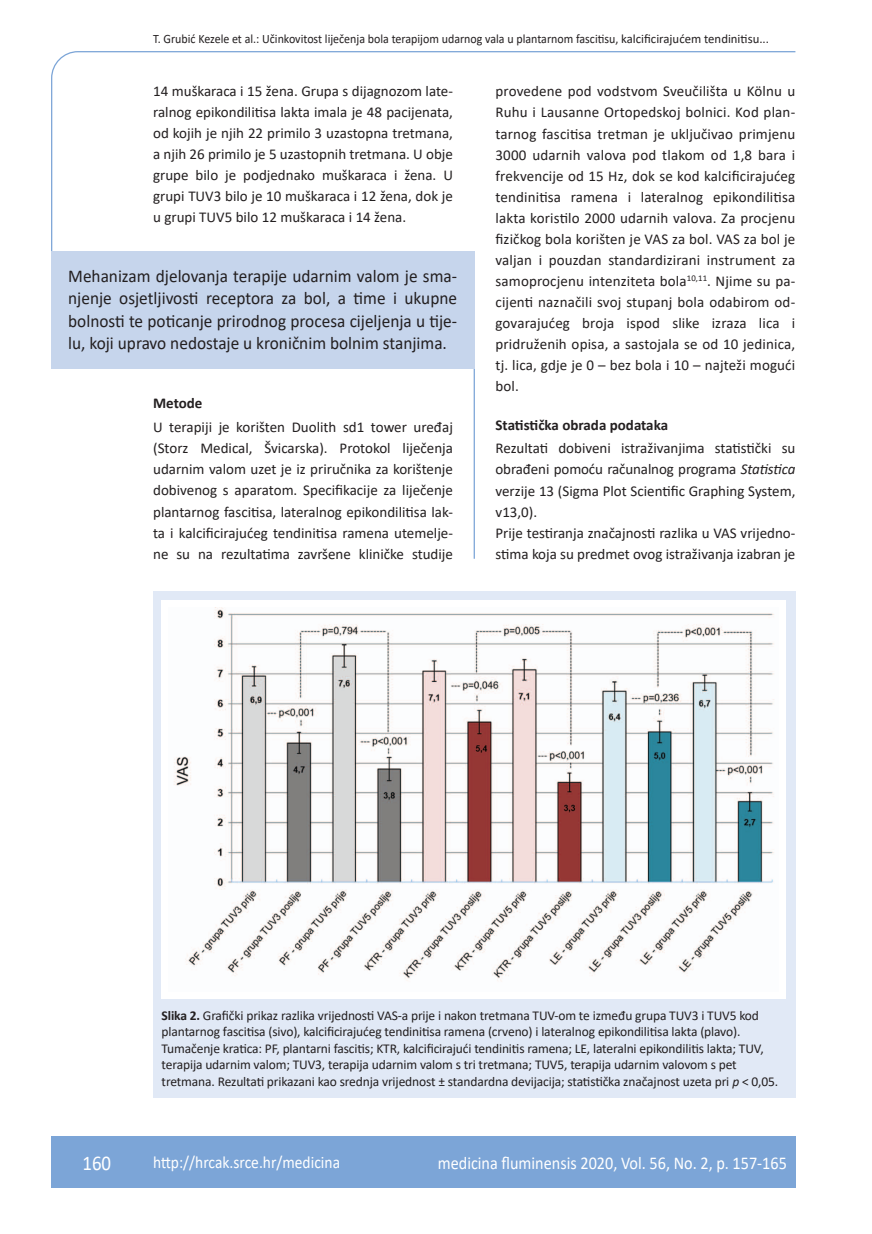
<style>
.page{position:relative;width:872px;height:1234px;background:#fff}
.page>*{position:absolute;margin:0;border:0;box-sizing:border-box;transform-origin:0 0}
.t1{font:21px "Calibri";color:#fff;scale:.9 1}
.anterfile{font:18px/22.5px "Calibri";color:#231f20;text-align:justify;scale:.96 1}
.t2{font:18px "Calibri";color:#fff;scale:.9 1}
.t3{font:17.25px "Calibri";color:#fff;scale:.9 1}
.osnovni_tekst{font:15px/21px "Calibri";color:#231f20;text-align:justify}
.podnaslov{font:700 15px "Calibri";color:#231f20}
.potpis_slika{font:13.5px/16.5px "Calibri";letter-spacing:-.01em;color:#231f20}
.glava{font:12.75px "Calibri";color:#231f20;scale:.94 1}
.s1{font-style:italic}
.s2{font-weight:700}
</style>
<div class="page">
<svg style="left:51px;top:51px;width:745px;height:201px"></svg>
<hr style="left:473px;top:369px;width:2px;height:189px;background:#7ca5d7">
<div style="left:51px;top:1135px;width:744px;height:51px;background:#7ca5d7"></div>
<div style="left:51px;top:251px;width:423px;height:117px;background:#c6d5ec"></div>
<div style="left:153px;top:591px;width:642px;height:506px;background:#e1e9f6"></div>
<div style="left:162px;top:600px;width:623px;height:398px;background:#fff"></div>
<img style="left:174px;top:607px;width:600px;height:374px">
<p class="glava" style="left:153px;top:29px;width:656px">T. Grubić Kezele et al.: Učinkovitost liječenja bola terapijom udarnog vala u plantarnom fascitisu, kalcificirajućem tendinitisu...</p>
<p class="osnovni_tekst" style="left:153px;top:80px;width:301px">14 muškaraca i 15 žena. Grupa s dijagnozom late&shy;ralnog epikondilitisa lakta imala je 48 pacijenata, od kojih je njih 22 primilo 3 uzastopna tretmana, a njih 26 primilo je 5 uzastopnih tretmana. U obje grupe bilo je podjednako muškaraca i žena. U grupi TUV3 bilo je 10 muškaraca i 12 žena, dok je u grupi TUV5 bilo 12 muškaraca i 14 žena.</p>
<p class="osnovni_tekst" style="left:495px;top:80px;width:301px">provedene pod vodstvom Sveučilišta u Kölnu u Ruhu i Lausanne Ortopedskoj bolnici. Kod plan&shy;tarnog fascitisa tretman je uključivao primjenu 3000 udarnih valova pod tlakom od 1,8 bara i frekvencije od 15 Hz, dok se kod kalcificirajućeg tendinitisa ramena i lateralnog epikondilitisa lakta koristilo 2000 udarnih valova. Za procjenu fizičkog bola korišten je VAS za bol. VAS za bol je valjan i pouzdan standardizirani instrument za samoprocjenu intenziteta bola<sup>10,11</sup>. Njime su pa&shy;cijenti naznačili svoj stupanj bola odabirom od&shy;govarajućeg broja ispod slike izraza lica i pridruženih opisa, a sastojala se od 10 jedinica, tj. lica, gdje je 0 – bez bola i 10 – najteži mogući bol.</p>
<p class="podnaslov" style="left:495px;top:414px;width:174px">Statistička obrada podataka</p>
<p class="osnovni_tekst" style="left:495px;top:437px;width:301px">Rezultati dobiveni istraživanjima statistički su obrađeni pomoću računalnog programa <span class="s1">Statistica </span>verzije 13 (Sigma Plot Scientific Graphing System, v13,0).</p>
<p class="osnovni_tekst" style="left:495px;top:521px;width:301px">Prije testiranja značajnosti razlika u VAS vrijedno&shy;stima koja su predmet ovog istraživanja izabran je</p>
<p class="anterfile" style="left:68px;top:264px;width:407px">Mehanizam djelovanja terapije udarnim valom je sma&shy;njenje osjetljivosti receptora za bol, a time i ukupne bolnosti te poticanje prirodnog procesa cijeljenja u tije&shy;lu, koji upravo nedostaje u kroničnim bolnim stanjima.</p>
<p class="podnaslov" style="left:153px;top:392px;width:51px">Metode</p>
<p class="osnovni_tekst" style="left:153px;top:416px;width:301px">U terapiji je korišten Duolith sd1 tower uređaj (Storz Medical, Švicarska). Protokol liječenja udarnim valom uzet je iz priručnika za korištenje dobivenog s aparatom. Specifikacije za liječenje plantarnog fascitisa, lateralnog epikondilitisa lak&shy;ta i kalcificirajućeg tendinitisa ramena utemelje&shy;ne su na rezultatima završene kliničke studije</p>
<p class="potpis_slika" style="left:162px;top:1006px;width:618px"><span class="s2">Slika 2.</span> Grafički prikaz razlika vrijednosti VAS-a prije i nakon tretmana TUV-om te između grupa TUV3 i TUV5 kod plantarnog fascitisa (sivo), kalcificirajućeg tendinitisa ramena (crveno) i lateralnog epikondilitisa lakta (plavo).<br>Tumačenje kratica: PF, plantarni fascitis; KTR, kalcificirajući tendinitis ramena; LE, lateralni epikondilitis lakta; TUV, terapija udarnim valom; TUV3, terapija udarnim valom s tri tretmana; TUV5, terapija udarnim valovom s pet tretmana. Rezultati prikazani kao srednja vrijednost ± standardna devijacija; statistička značajnost uzeta pri <span class="s1">p</span> ˂ 0,05.</p>
<p class="t1" style="left:82px;top:1147px;width:33px">160</p>
<p class="t3" style="left:153px;top:1149px;width:209px">http://hrcak.srce.hr/medicina</p>
<p class="t2" style="left:438px;top:1149px;width:389px">medicina fluminensis 2020, Vol. 56, No. 2, p. 157-165</p>
</div>
